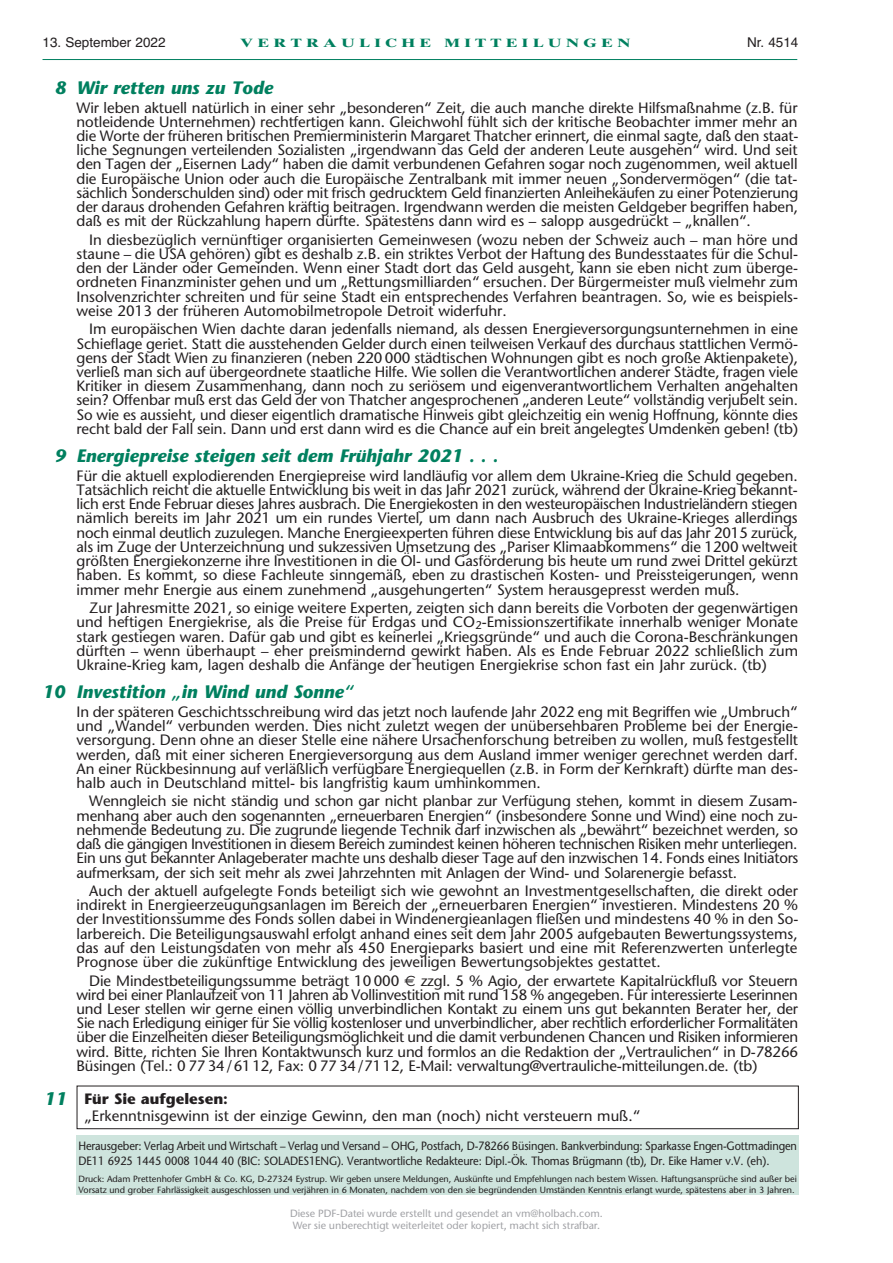
<style>
.page{position:relative;width:893px;height:1263px;background:#fff}
.page>*{position:absolute;margin:0;border:0;box-sizing:border-box;transform-origin:0 0}
.t1{font:italic 700 18px "Stone Sans";color:#00805f}
.t2{font:15px/14.2px "Stone Sans";color:#231f20;text-align:justify}
.t3{font:700 15px "Stone Sans";color:#231f20}
.t4{font:13.5px "Helvetica";color:#231f20}
.t5{font:12px/14.9px "Stone Sans";letter-spacing:-.01em;color:#231f20;scale:.92 1}
.t6{font:700 12px "Times Ten";letter-spacing:.26em;color:#00805f;scale:1.38 1}
.t7{font:500 10.5px/12.6px "Stone Sans ITC";color:#a0a1a5}
.t8{font:9px/10.6px "Stone Sans";letter-spacing:-.005em;color:#231f20}
.s1{font-family:"Euro Sans"}
</style>
<div class="page">
<div style="left:77px;top:1135px;width:722px;height:60px;background:#cee4dd"></div>
<hr style="left:43px;top:59px;width:754px;height:1px;background:#00805f">
<div style="left:77px;top:1085px;width:722px;height:44px;border:1px solid #231f20"></div>
<p class="t4" style="left:43px;top:32px;width:125px">13. September 2022</p>
<p class="t6" style="left:240px;top:35px;width:284px">VERTRAULICHE MITTEILUNGEN</p>
<p class="t4" style="left:747px;top:32px;width:53px">Nr. 4514</p>
<p class="t1" style="left:55px;top:76px;width:220px">8 Wir retten uns zu Tode</p>
<p class="t2" style="left:77px;top:100px;width:723px">Wir leben aktuell natürlich in einer sehr „besonderen“ Zeit, die auch manche direkte Hilfsmaßnahme (z.B. für notleidende Unternehmen) rechtfertigen kann. Gleichwohl fühlt sich der kritische Beobachter immer mehr an die Worte der früheren britischen Premierministerin Margaret Thatcher erinnert, die einmal sagte, daß den staat&shy;liche Segnungen verteilenden Sozialisten „irgendwann das Geld der anderen Leute ausgehen“ wird. Und seit den Tagen der „Eisernen Lady“ haben die damit verbundenen Gefahren sogar noch zugenommen, weil aktuell die Europäische Union oder auch die Europäische Zentralbank mit immer neuen „Sondervermögen“ (die tat&shy;sächlich Sonderschulden sind) oder mit frisch gedrucktem Geld finanzierten Anleihekäufen zu einer Potenzierung der daraus drohenden Gefahren kräftig beitragen. Irgendwann werden die meisten Geldgeber begriffen haben, daß es mit der Rückzahlung hapern dürfte. Spätestens dann wird es – salopp ausgedrückt – „knallen“.</p>
<p class="t2" style="left:77px;top:232px;width:723px;text-indent:13px">In diesbezüglich vernünftiger organisierten Gemeinwesen (wozu neben der Schweiz auch – man höre und staune – die USA gehören) gibt es deshalb z.B. ein striktes Verbot der Haftung des Bundesstaates für die Schul&shy;den der Länder oder Gemeinden. Wenn einer Stadt dort das Geld ausgeht, kann sie eben nicht zum überge&shy;ordneten Finanzminister gehen und um „Rettungsmilliarden“ ersuchen. Der Bürgermeister muß vielmehr zum Insolvenzrichter schreiten und für seine Stadt ein entsprechendes Verfahren beantragen. So, wie es beispiels&shy;weise 2013 der früheren Automobilmetropole Detroit widerfuhr.</p>
<p class="t2" style="left:77px;top:322px;width:723px;text-indent:13px">Im europäischen Wien dachte daran jedenfalls niemand, als dessen Energieversorgungsunternehmen in eine Schieflage geriet. Statt die ausstehenden Gelder durch einen teilweisen Verkauf des durchaus stattlichen Vermö&shy;gens der Stadt Wien zu finanzieren (neben 220 000 städtischen Wohnungen gibt es noch große Aktienpakete), verließ man sich auf übergeordnete staatliche Hilfe. Wie sollen die Verantwortlichen anderer Städte, fragen viele Kritiker in diesem Zusammenhang, dann noch zu seriösem und eigenverantwortlichem Verhalten angehalten sein? Offenbar muß erst das Geld der von Thatcher angesprochenen „anderen Leute“ vollständig verjubelt sein.<br>So wie es aussieht, und dieser eigentlich dramatische Hinweis gibt gleichzeitig ein wenig Hoffnung, könnte dies recht bald der Fall sein. Dann und erst dann wird es die Chance auf ein breit angelegtes Umdenken geben! (tb)</p>
<p class="t1" style="left:55px;top:445px;width:445px">9 Energiepreise steigen seit dem Frühjahr 2021 . . .</p>
<p class="t2" style="left:77px;top:468px;width:723px">Für die aktuell explodierenden Energiepreise wird landläufig vor allem dem Ukraine-Krieg die Schuld gegeben.<br>Tatsächlich reicht die aktuelle Entwicklung bis weit in das Jahr 2021 zurück, während der Ukraine-Krieg bekannt&shy;lich erst Ende Februar dieses Jahres ausbrach. Die Energiekosten in den westeuropäischen Industrieländern stiegen nämlich bereits im Jahr 2021 um ein rundes Viertel, um dann nach Ausbruch des Ukraine-Krieges allerdings noch einmal deutlich zuzulegen. Manche Energieexperten führen diese Entwicklung bis auf das Jahr 2015 zurück, als im Zuge der Unterzeichnung und sukzessiven Umsetzung des „Pariser Klimaabkommens“ die 1200 weltweit größten Energiekonzerne ihre Investitionen in die Öl- und Gasförderung bis heute um rund zwei Drittel gekürzt haben. Es kommt, so diese Fachleute sinngemäß, eben zu drastischen Kosten- und Preissteigerungen, wenn immer mehr Energie aus einem zunehmend „ausgehungerten“ System herausgepresst werden muß.</p>
<p class="t2" style="left:77px;top:601px;width:723px;text-indent:13px">Zur Jahresmitte 2021, so einige weitere Experten, zeigten sich dann bereits die Vorboten der gegenwärtigen und heftigen Energiekrise, als die Preise für Erdgas und CO<sub>2</sub>-Emissionszertifikate innerhalb weniger Monate stark gestiegen waren. Dafür gab und gibt es keinerlei „Kriegsgründe“ und auch die Corona-Beschränkungen dürften – wenn überhaupt – eher preismindernd gewirkt haben. Als es Ende Februar 2022 schließlich zum Ukraine-Krieg kam, lagen deshalb die Anfänge der heutigen Energiekrise schon fast ein Jahr zurück. (tb)</p>
<p class="t1" style="left:43px;top:681px;width:313px">10 Investition „in Wind und Sonne“</p>
<p class="t2" style="left:77px;top:704px;width:723px">In der späteren Geschichtsschreibung wird das jetzt noch laufende Jahr 2022 eng mit Begriffen wie „Umbruch“ und „Wandel“ verbunden werden. Dies nicht zuletzt wegen der unübersehbaren Probleme bei der Energie&shy;versorgung. Denn ohne an dieser Stelle eine nähere Ursachenforschung betreiben zu wollen, muß festgestellt werden, daß mit einer sicheren Energieversorgung aus dem Ausland immer weniger gerechnet werden darf.<br>An einer Rückbesinnung auf verläßlich verfügbare Energiequellen (z.B. in Form der Kernkraft) dürfte man des&shy;halb auch in Deutschland mittel- bis langfristig kaum umhinkommen.</p>
<p class="t2" style="left:77px;top:794px;width:723px;text-indent:13px">Wenngleich sie nicht ständig und schon gar nicht planbar zur Verfügung stehen, kommt in diesem Zusam&shy;menhang aber auch den sogenannten „erneuerbaren Energien“ (insbesondere Sonne und Wind) eine noch zu&shy;nehmende Bedeutung zu. Die zugrunde liegende Technik darf inzwischen als „bewährt“ bezeichnet werden, so daß die gängigen Investitionen in diesem Bereich zumindest keinen höheren technischen Risiken mehr unterliegen.<br>Ein uns gut bekannter Anlageberater machte uns deshalb dieser Tage auf den inzwischen 14. Fonds eines Initiators aufmerksam, der sich seit mehr als zwei Jahrzehnten mit Anlagen der Wind- und Solarenergie befasst.</p>
<p class="t2" style="left:77px;top:883px;width:723px;text-indent:13px">Auch der aktuell aufgelegte Fonds beteiligt sich wie gewohnt an Investmentgesellschaften, die direkt oder indirekt in Energieerzeugungsanlagen im Bereich der „erneuerbaren Energien“ investieren. Mindestens 20 % der Investitionssumme des Fonds sollen dabei in Windenergieanlagen fließen und mindestens 40 % in den So&shy;larbereich. Die Beteiligungsauswahl erfolgt anhand eines seit dem Jahr 2005 aufgebauten Bewertungssystems, das auf den Leistungsdaten von mehr als 450 Energieparks basiert und eine mit Referenzwerten unterlegte Prognose über die zukünftige Entwicklung des jeweiligen Bewertungsobjektes gestattet.</p>
<p class="t2" style="left:77px;top:973px;width:723px;text-indent:13px">Die Mindestbeteiligungssumme beträgt 10 000 <span class="s1">€</span> zzgl. 5 % Agio, der erwartete Kapitalrückfluß vor Steuern wird bei einer Planlaufzeit von 11 Jahren ab Vollinvestition mit rund 158 % angegeben. Für interessierte Leserinnen und Leser stellen wir gerne einen völlig unverbindlichen Kontakt zu einem uns gut bekannten Berater her, der Sie nach Erledigung einiger für Sie völlig kostenloser und unverbindlicher, aber rechtlich erforderlicher Formalitäten über die Einzelheiten dieser Beteiligungsmöglichkeit und die damit verbundenen Chancen und Risiken informieren wird. Bitte, richten Sie Ihren Kontaktwunsch kurz und formlos an die Redaktion der „Vertraulichen“ in D-78266<br>Büsingen (Tel.: 0 77 34/6112, Fax: 0 77 34/7112, E-Mail: verwaltung@vertrauliche-mitteilungen.de. (tb)</p>
<p class="t3" style="left:84px;top:1089px;width:145px">Für Sie aufgelesen:</p>
<p class="t2" style="left:84px;top:1108px;width:557px">„Erkenntnisgewinn ist der einzige Gewinn, den man (noch) nicht versteuern muß.“</p>
<p class="t1" style="left:44px;top:1087px;width:24px">11</p>
<p class="t5" style="left:78px;top:1138px;width:783px">Herausgeber: Verlag Arbeit und Wirtschaft – Verlag und Versand – OHG, Postfach, D-78266 Büsingen. Bankverbindung: Sparkasse Engen-Gottmadingen<br>DE11 6925 1445 0008 1044 40 (BIC: SOLADES1ENG). Verantwortliche Redakteure: Dipl.-Ök. Thomas Brügmann (tb), Dr. Eike Hamer v.V. (eh).</p>
<p class="t8" style="left:78px;top:1173px;width:720px">Druck: Adam Prettenhofer GmbH &amp; Co. KG, D-27324 Eystrup. Wir geben unsere Meldungen, Auskünfte und Empfehlungen nach bestem Wissen. Haftungsansprüche sind außer bei<br>Vorsatz und grober Fahrlässigkeit ausgeschlossen und verjähren in 6 Monaten, nachdem von den sie begründenden Umständen Kenntnis erlangt wurde, spätestens aber in 3 Jahren.</p>
<p class="t7" style="left:290px;top:1207px;width:314px">Diese PDF-Datei wurde erstellt und gesendet an vm@holbach.com.<br>Wer sie unberechtigt weiterleitet oder kopiert, macht sich strafbar.</p>
</div>
